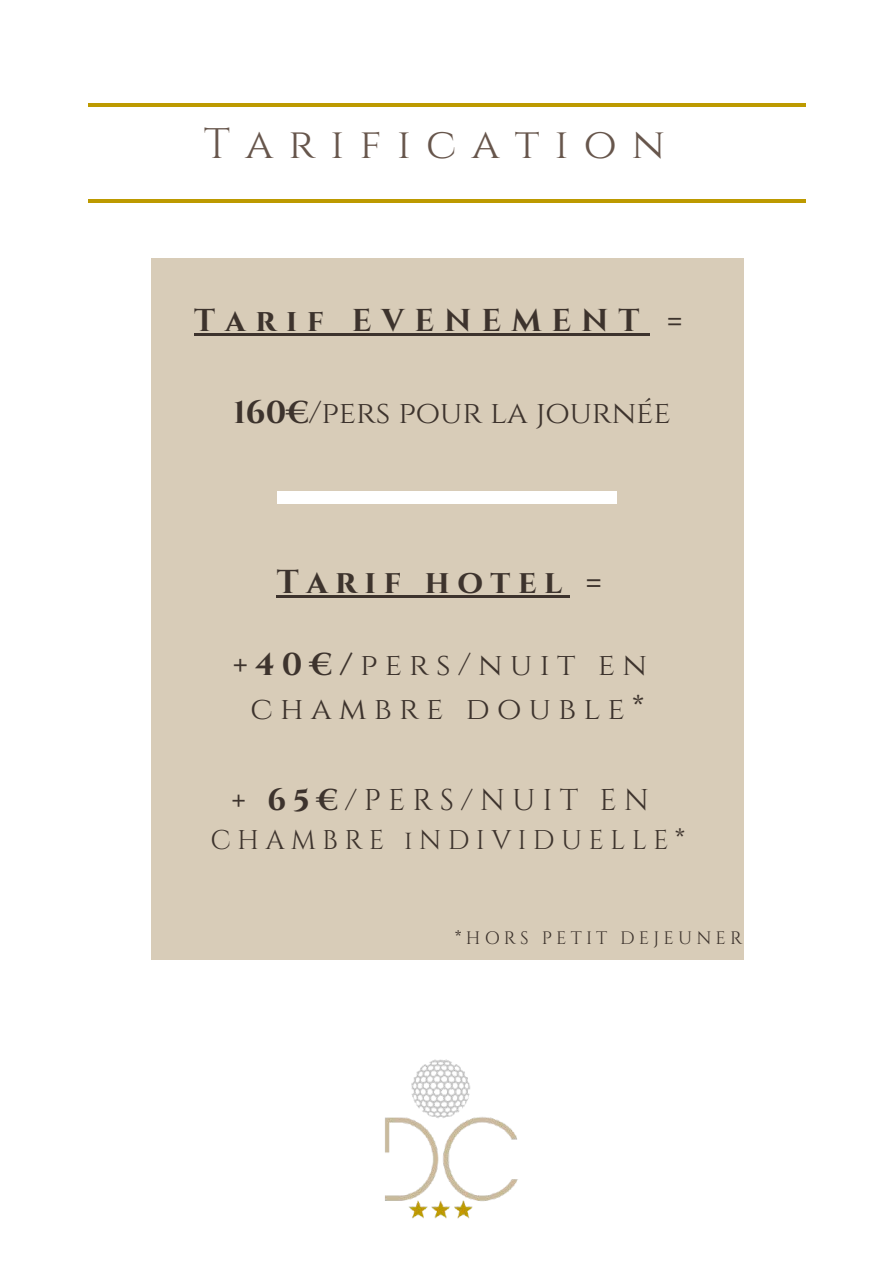
<style>
.page{position:relative;width:894px;height:1264px;background:#fff}
.page>*{position:absolute;margin:0;border:0;box-sizing:border-box;transform-origin:0 0}
.t1{font:42.6px "Cinzel";letter-spacing:.355em;color:#67564c}
.t2{font:700 33px "Cinzel";letter-spacing:.23em;color:#3d332d}
.t3{font:31.5px/44px "Cinzel";letter-spacing:.23em;color:#3d332d;text-align:center}
.t4{font:31.5px "Cinzel";color:#3d332d}
.t5{font:700 31.5px "Cinzel";letter-spacing:.315em;color:#3d332d}
.t6{font:30px "Cinzel";letter-spacing:.23em;color:#3d332d}
.t7{font:27px "Cinzel";letter-spacing:.23em;color:#3d332d}
.t8{font:18px "Cinzel";letter-spacing:.23em;color:#3d332d}
.s1{font-weight:700}
</style>
<div class="page">
<img style="left:385px;top:1059px;width:133px;height:160px">
<hr style="left:88px;top:104px;width:717px;height:3px;background:#bd9a00">
<hr style="left:88px;top:200px;width:717px;height:3px;background:#bd9a00">
<div style="left:152px;top:258px;width:591px;height:701px;background:#d8ccb8"></div>
<div style="left:277px;top:491px;width:339px;height:13px;background:#fff"></div>
<hr style="left:194px;top:333px;width:455px;height:2px;background:#3d332d">
<hr style="left:277px;top:595px;width:292px;height:2px;background:#3d332d">
<h1 class="t1" style="left:204px;top:117px;width:462px">Tarification</h1>
<p class="t5" style="left:194px;top:300px;width:489px">Tarif EVENEMENT =</p>
<p class="t4" style="left:233px;top:392px;width:438px"><span class="s1">160€</span>/pers pour la journée</p>
<p class="t2" style="left:277px;top:561px;width:326px">Tarif hotel =</p>
<p class="t3" style="left:232px;top:643px;width:415px"><span class="s1">+40€/</span>pers/nuit en chambre double*</p>
<p class="t6" style="left:231px;top:781px;width:419px"><span class="s1">+ 65€</span>/PERS/NUIT EN</p>
<p class="t7" style="left:210px;top:822px;width:476px">CHAMBRE iNDIVIDUELLE*</p>
<p class="t8" style="left:454px;top:926px;width:289px">*HORS PETIT DEJEUNER</p>
</div>
